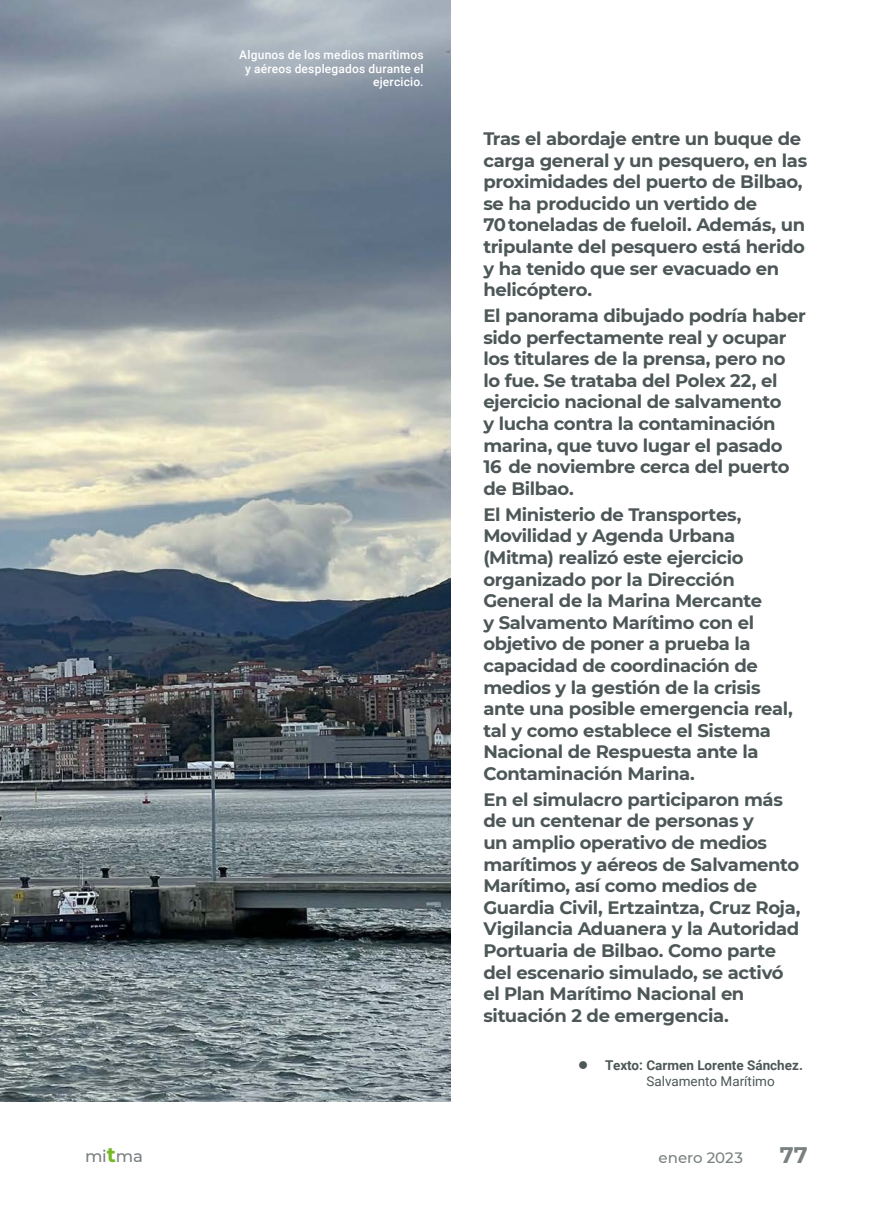
<style>
.page{position:relative;width:893px;height:1212px;background:#fff}
.page>*{position:absolute;margin:0;border:0;box-sizing:border-box;transform-origin:0 0}
.t1{font:700 22.5px "Montserrat";color:#7a8081}
.t2{font:700 18px/21.6px "Montserrat";letter-spacing:-.02em;color:#4d5758}
.t3{font:500 16.5px "Montserrat";color:#7a8081}
.t4{font:500 15px "Montserrat";color:#7a8081}
.t5{font:700 13.5px/16.2px "Roboto";color:#4d5758}
.t6{font:500 12px/13.5px "Roboto";letter-spacing:.015em;color:#fff;text-align:right}
.s1{font-weight:400}
.s2{font-weight:700;font-size:21px;color:#76b828}
</style>
<div class="page">
<img style="left:0;top:0;width:451px;height:1101px">
<p class="t6" style="left:239px;top:48px;width:186px">Algunos de los medios marítimos y aéreos desplegados durante el ejercicio.</p>
<p class="t2" style="left:483px;top:127px;width:325px">Tras el abordaje entre un buque de carga general y un pesquero, en las proximidades del puerto de Bilbao, se ha producido un vertido de<br>70 toneladas de fueloil. Además, un tripulante del pesquero está herido y ha tenido que ser evacuado en helicóptero.</p>
<p class="t2" style="left:483px;top:304px;width:324px">El panorama dibujado podría haber sido perfectamente real y ocupar los titulares de la prensa, pero no lo fue. Se trataba del Polex 22, el ejercicio nacional de salvamento<br>y lucha contra la contaminación marina, que tuvo lugar el pasado<br>16 de noviembre cerca del puerto de Bilbao.</p>
<p class="t2" style="left:483px;top:503px;width:311px">El Ministerio de Transportes,<br>Movilidad y Agenda Urbana (Mitma) realizó este ejercicio organizado por la Dirección<br>General de la Marina Mercante<br>y Salvamento Marítimo con el objetivo de poner a prueba la capacidad de coordinación de medios y la gestión de la crisis ante una posible emergencia real, tal y como establece el Sistema<br>Nacional de Respuesta ante la<br>Contaminación Marina.</p>
<p class="t2" style="left:483px;top:788px;width:319px">En el simulacro participaron más de un centenar de personas y<br>un amplio operativo de medios marítimos y aéreos de Salvamento<br>Marítimo, así como medios de<br>Guardia Civil, Ertzaintza, Cruz Roja,<br>Vigilancia Aduanera y la Autoridad<br>Portuaria de Bilbao. Como parte del escenario simulado, se activó el Plan Marítimo Nacional en situación 2 de emergencia.</p>
<p class="t5" style="left:646px;top:1056px;width:158px;text-indent:-68px">● Texto: Carmen Lorente Sánchez.<br><span class="s1">Salvamento Marítimo</span></p>
<p class="t3" style="left:85px;top:1144px;width:59px">mi<span class="s2">t</span>ma</p>
<p class="t4" style="left:659px;top:1147px;width:86px">enero 2023</p>
<p class="t1" style="left:780px;top:1139px;width:30px">77</p>
</div>
